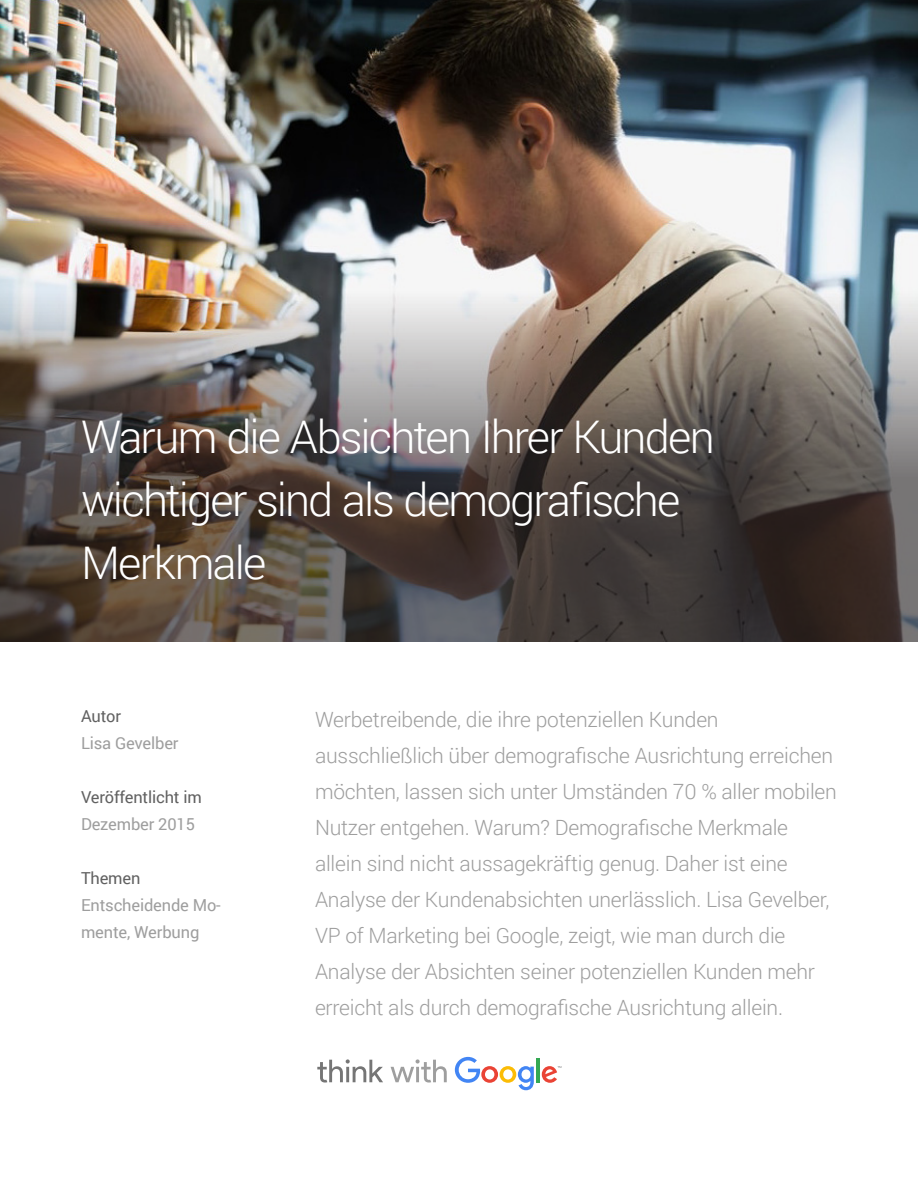
<style>
.page{position:relative;width:918px;height:1188px;background:#fff}
.page>*{position:absolute;margin:0;border:0;box-sizing:border-box;transform-origin:0 0}
.t1{font:300 45px/63px "Roboto";letter-spacing:-.04em;color:#fff}
.Rundown{font:300 21px/36px "Roboto";letter-spacing:-.01em;color:#9e9e9e}
.t2{font:16.5px/27px "Roboto";letter-spacing:-.01em;color:#9e9e9e}
.t3{font:16.5px "Roboto";letter-spacing:-.01em;color:#616161}
</style>
<div class="page">
<img style="left:0;top:0;width:918px;height:288px">
<img style="left:0;top:288px;width:918px;height:354px">
<svg style="left:317px;top:1059px;width:66px;height:24px"></svg>
<svg style="left:391px;top:1059px;width:56px;height:24px"></svg>
<svg style="left:455px;top:1057px;width:79px;height:33px"></svg>
<hr style="left:536px;top:1058px;width:4px;height:24px;background:#34a853">
<svg style="left:542px;top:1066px;width:19px;height:17px"></svg>
<p class="t1" style="left:81px;top:404px;width:635px">Warum die Absichten Ihrer Kunden wichtiger sind als demografische<br>Merkmale</p>
<p class="t3" style="left:81px;top:705px;width:42px">Autor</p>
<p class="t2" style="left:81px;top:729px;width:99px">Lisa Gevelber</p>
<p class="t3" style="left:81px;top:786px;width:122px">Veröffentlicht im</p>
<p class="t2" style="left:81px;top:810px;width:115px">Dezember 2015</p>
<p class="t3" style="left:81px;top:867px;width:61px">Themen</p>
<p class="t2" style="left:81px;top:891px;width:141px">Entscheidende Mo&shy;mente, Werbung</p>
<p class="Rundown" style="left:315px;top:701px;width:523px">Werbetreibende, die ihre potenziellen Kunden ausschließlich über demografische Ausrichtung erreichen möchten, lassen sich unter Umständen 70 % aller mobilen Nutzer entgehen. Warum? Demografische Merkmale allein sind nicht aussagekräftig genug. Daher ist eine Analyse der Kundenabsichten unerlässlich. Lisa Gevelber, VP of Marketing bei Google, zeigt, wie man durch die Analyse der Absichten seiner potenziellen Kunden mehr erreicht als durch demografische Ausrichtung allein.</p>
</div>
